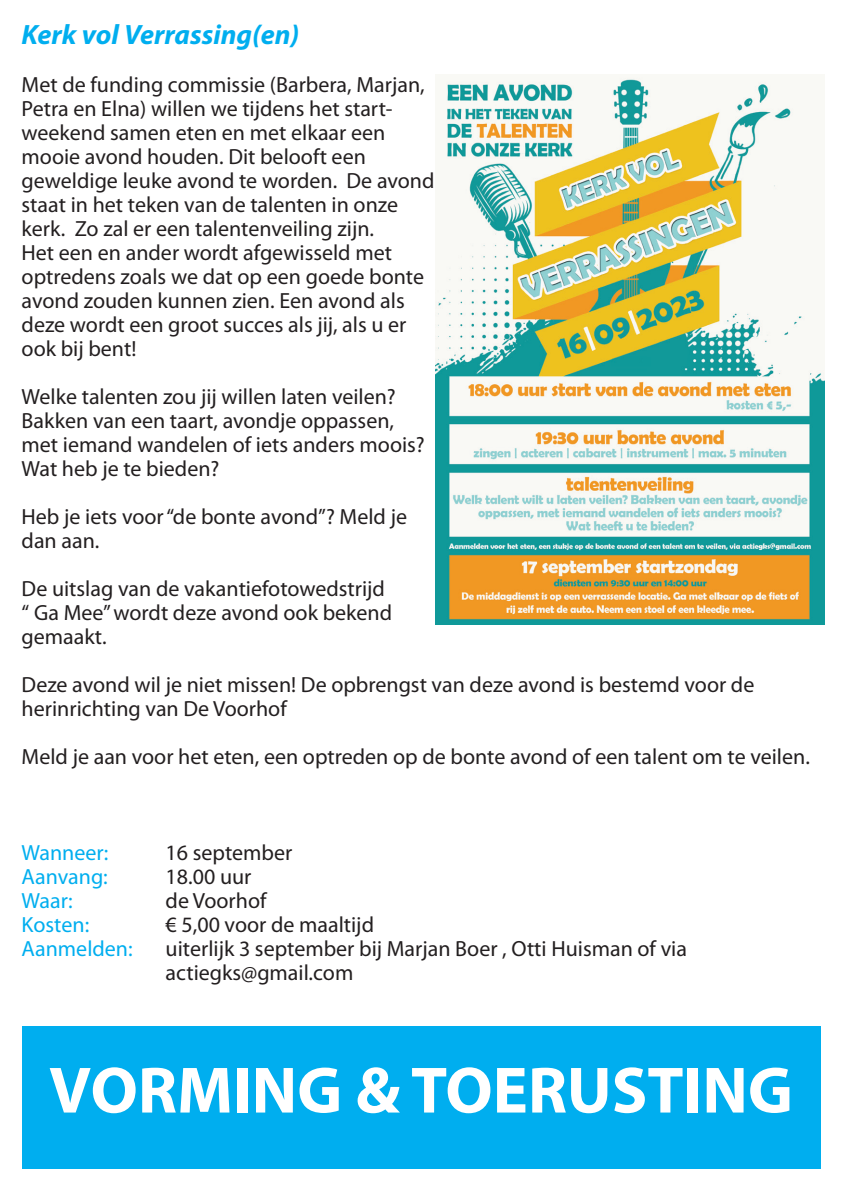
<style>
.page{position:relative;width:842px;height:1191px;background:#fff}
.page>*{position:absolute;margin:0;border:0;box-sizing:border-box;transform-origin:0 0}
.t1{font:700 66px "Myriad Pro";color:#fff}
.t2{font:italic 700 28px "Myriad Pro";color:#00aeef}
.t3{font:22px/24px "Myriad Pro";color:#231f20}
.t4{font:22px "Myriad Pro";color:#00aeef}
</style>
<div class="page">
<div style="left:22px;top:1026px;width:798px;height:142px;background:#00aeef"></div>
<img style="left:436px;top:77px;width:388px;height:547px">
<p class="t2" style="left:22px;top:16px;width:279px">Kerk vol Verrassing(en)</p>
<p class="t3" style="left:22px;top:73px;width:414px">Met de funding commissie (Barbera, Marjan, Petra en Elna) willen we tijdens het start&shy;weekend samen eten en met elkaar een mooie avond houden. Dit belooft een geweldige leuke avond te worden. De avond staat in het teken van de talenten in onze kerk. Zo zal er een talentenveiling zijn.<br>Het een en ander wordt afgewisseld met optredens zoals we dat op een goede bonte avond zouden kunnen zien. Een avond als deze wordt een groot succes als jij, als u er ook bij bent!</p>
<p class="t3" style="left:22px;top:385px;width:405px">Welke talenten zou jij willen laten veilen?<br>Bakken van een taart, avondje oppassen, met iemand wandelen of iets anders moois?<br>Wat heb je te bieden?</p>
<p class="t3" style="left:22px;top:505px;width:387px">Heb je iets voor “de bonte avond”? Meld je dan aan.</p>
<p class="t3" style="left:22px;top:577px;width:372px">De uitslag van de vakantiefotowedstrijd “ Ga Mee” wordt deze avond ook bekend gemaakt.</p>
<p class="t3" style="left:22px;top:673px;width:734px">Deze avond wil je niet missen! De opbrengst van deze avond is bestemd voor de herinrichting van De Voorhof</p>
<p class="t3" style="left:22px;top:745px;width:790px">Meld je aan voor het eten, een optreden op de bonte avond of een talent om te veilen.</p>
<p class="t4" style="left:22px;top:840px;width:88px">Wanneer:</p>
<p class="t3" style="left:166px;top:841px;width:128px">16 september</p>
<p class="t4" style="left:22px;top:864px;width:88px">Aanvang:</p>
<p class="t3" style="left:166px;top:865px;width:87px">18.00 uur</p>
<p class="t4" style="left:22px;top:888px;width:53px">Waar:</p>
<p class="t3" style="left:166px;top:889px;width:103px">de Voorhof</p>
<p class="t4" style="left:22px;top:912px;width:69px">Kosten:</p>
<p class="t3" style="left:166px;top:913px;width:210px">€ 5,00 voor de maaltijd</p>
<p class="t4" style="left:22px;top:936px;width:113px">Aanmelden:</p>
<p class="t3" style="left:166px;top:937px;width:523px">uiterlijk 3 september bij Marjan Boer , Otti Huisman of via actiegks@gmail.com</p>
<h1 class="t1" style="left:49px;top:1053px;width:745px">VORMING &amp; TOERUSTING</h1>
</div>
